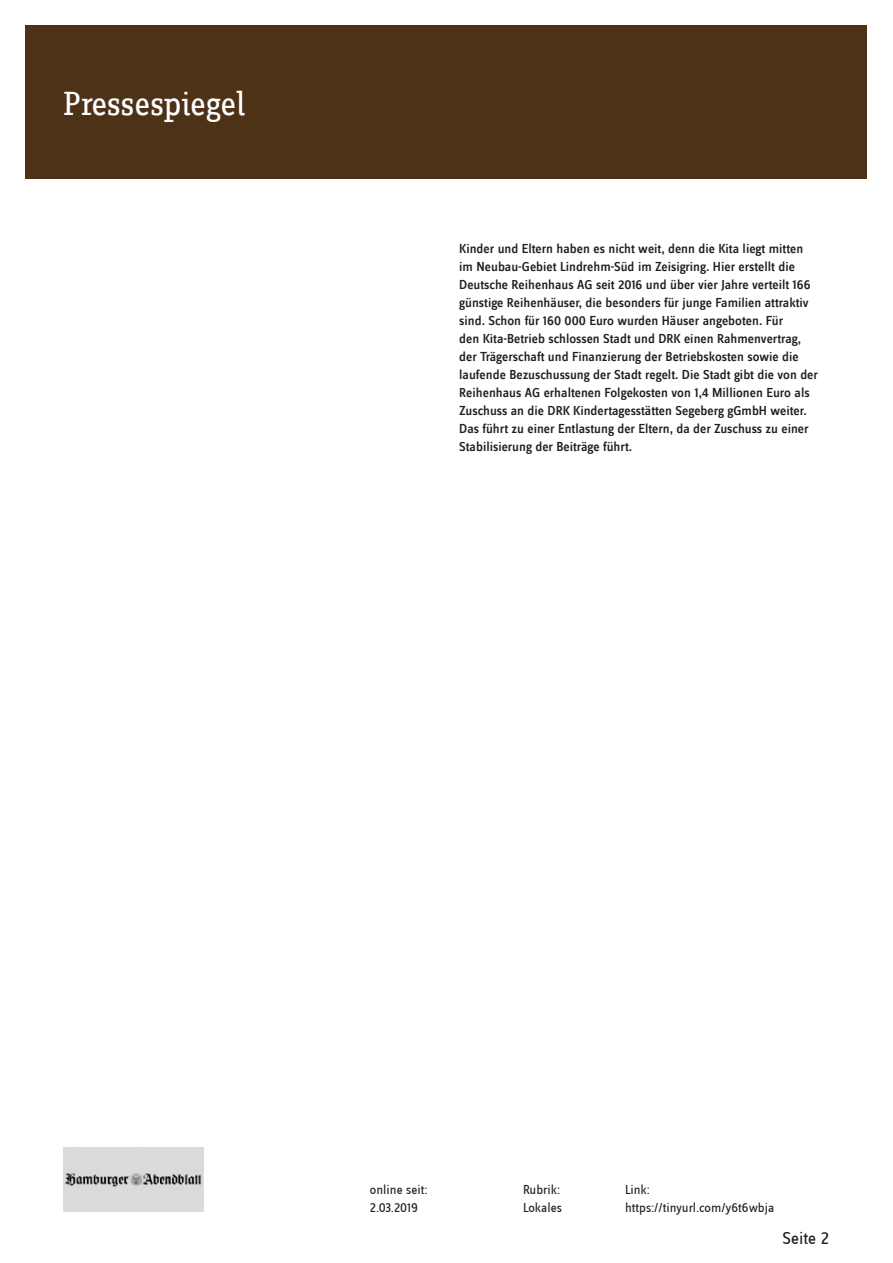
<style>
.page{position:relative;width:893px;height:1263px;background:#fff}
.page>*{position:absolute;margin:0;border:0;box-sizing:border-box;transform-origin:0 0}
.t1{font:34.5px "Zine Slab Dis";color:#fff}
.t2{font:18px "Zine Sans Dis";color:#231f20}
.t3{font:500 13.5px/18px "Zine Sans Dis";color:#231f20}
.t4{font:13.5px/18px "Zine Sans Dis";color:#231f20}
</style>
<div class="page">
<div style="left:26px;top:26px;width:841px;height:153px;background:#4e3218"></div>
<img style="left:64px;top:1147px;width:140px;height:65px">
<h1 class="t1" style="left:64px;top:87px;width:183px">Pressespiegel</h1>
<p class="t3" style="left:459px;top:241px;width:360px">Kinder und Eltern haben es nicht weit, denn die Kita liegt mitten im Neubau-Gebiet Lindrehm-Süd im Zeisigring. Hier erstellt die Deutsche Reihenhaus AG seit 2016 und über vier Jahre verteilt 166 günstige Reihenhäuser, die besonders für junge Familien attraktiv sind. Schon für 160 000 Euro wurden Häuser angeboten. Für<br>den Kita-Betrieb schlossen Stadt und DRK einen Rahmenvertrag, der Trägerschaft und Finanzierung der Betriebskosten sowie die laufende Bezuschussung der Stadt regelt. Die Stadt gibt die von der Reihenhaus AG erhaltenen Folgekosten von 1,4 Millionen Euro als Zuschuss an die DRK Kindertagesstätten Segeberg gGmbH weiter.<br>Das führt zu einer Entlastung der Eltern, da der Zuschuss zu einer Stabilisierung der Beiträge führt.</p>
<p class="t4" style="left:370px;top:1181px;width:59px">online seit:<br>2.03.2019</p>
<p class="t4" style="left:523px;top:1181px;width:41px">Rubrik:<br>Lokales</p>
<p class="t4" style="left:625px;top:1181px;width:151px">Link: https://tinyurl.com/y6t6wbja</p>
<h2 class="t2" style="left:782px;top:1229px;width:48px">Seite 2</h2>
</div>
